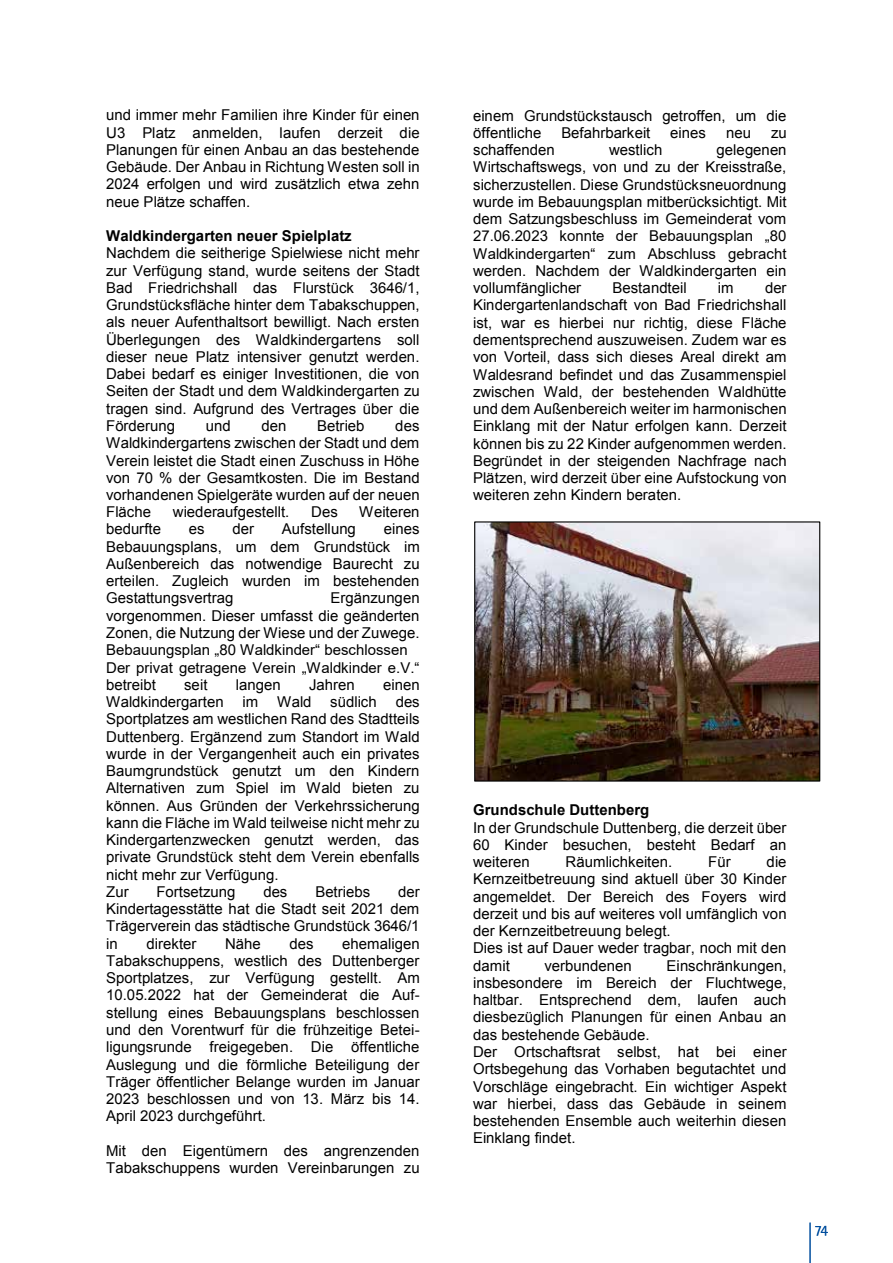
<style>
.page{position:relative;width:893px;height:1263px;background:#fff}
.page>*{position:absolute;margin:0;border:0;box-sizing:border-box;transform-origin:0 0}
.t1{font:15px/17.2px "Arial";color:#000;text-align:justify}
.t2{font:700 15px "Arial";color:#000}
.t3{font:300 13.5px "The Sans";color:#004e9e}
</style>
<div class="page">
<img style="left:476px;top:523px;width:342px;height:257px">
<div style="left:474px;top:521px;width:346px;height:261px;border:1px solid #000"></div>
<hr style="left:810px;top:1222px;width:1px;height:41px;background:#004e9e">
<p class="t1" style="left:106px;top:106px;width:315px">und immer mehr Familien ihre Kinder für einen U3 Platz anmelden, laufen derzeit die Planungen für einen Anbau an das bestehende Gebäude. Der Anbau in Richtung Westen soll in 2024 erfolgen und wird zusätzlich etwa zehn neue Plätze schaffen.</p>
<p class="t2" style="left:106px;top:226px;width:247px">Waldkindergarten neuer Spielplatz</p>
<p class="t1" style="left:106px;top:245px;width:315px">Nachdem die seitherige Spielwiese nicht mehr zur Verfügung stand, wurde seitens der Stadt Bad Friedrichshall das Flurstück 3646/1, Grundstücksfläche hinter dem Tabakschuppen, als neuer Aufenthaltsort bewilligt. Nach ersten Überlegungen des Waldkindergartens soll dieser neue Platz intensiver genutzt werden.<br>Dabei bedarf es einiger Investitionen, die von Seiten der Stadt und dem Waldkindergarten zu tragen sind. Aufgrund des Vertrages über die Förderung</p>
<p class="t1" style="left:106px;top:417px;width:315px;text-indent:289px">des Waldkindergartens zwischen der Stadt und dem Verein leistet die Stadt einen Zuschuss in Höhe von 70 % der Gesamtkosten. Die im Bestand vorhandenen Spielgeräte wurden auf der neuen Fläche</p>
<p class="t1" style="left:206px;top:417px;width:27px">und</p>
<p class="t1" style="left:262px;top:417px;width:26px">den</p>
<p class="t1" style="left:317px;top:417px;width:49px">Betrieb</p>
<p class="t1" style="left:173px;top:503px;width:118px">wiederaufgestellt.</p>
<p class="t1" style="left:311px;top:503px;width:28px">Des</p>
<p class="t1" style="left:359px;top:503px;width:62px">Weiteren</p>
<p class="t1" style="left:106px;top:521px;width:56px">bedurfte</p>
<p class="t1" style="left:189px;top:521px;width:17px">es</p>
<p class="t1" style="left:232px;top:521px;width:23px">der</p>
<p class="t1" style="left:282px;top:521px;width:75px">Aufstellung</p>
<p class="t1" style="left:106px;top:521px;width:315px;text-indent:277px">eines Bebauungsplans, um dem Grundstück im Außenbereich das notwendige Baurecht zu erteilen. Zugleich wurden im bestehenden Gestattungsvertrag</p>
<p class="t1" style="left:106px;top:590px;width:315px;text-align:left;text-indent:224px">Ergänzungen vorgenommen. Dieser umfasst die geänderten Zonen, die Nutzung der Wiese und der Zuwege.<br>Bebauungsplan „80 Waldkinder“ beschlossen Der privat getragene Verein „Waldkinder e.V.“ betreibt</p>
<p class="t1" style="left:184px;top:676px;width:25px">seit</p>
<p class="t1" style="left:236px;top:676px;width:47px">langen</p>
<p class="t1" style="left:309px;top:676px;width:47px">Jahren</p>
<p class="t1" style="left:383px;top:676px;width:38px">einen</p>
<p class="t1" style="left:106px;top:693px;width:119px">Waldkindergarten</p>
<p class="t1" style="left:242px;top:693px;width:17px">im</p>
<p class="t1" style="left:277px;top:693px;width:101px">Wald südlich</p>
<p class="t1" style="left:106px;top:693px;width:315px;text-align:left;text-indent:289px">des Sportplatzes am westlichen Rand des Stadtteils Duttenberg. Ergänzend zum Standort im Wald wurde in der Vergangenheit auch ein privates Baumgrundstück genutzt um den Kindern Alternativen zum Spiel im Wald bieten zu können. Aus Gründen der Verkehrssicherung kann die Fläche im Wald teilweise nicht mehr zu Kindergartenzwecken genutzt werden, das private Grundstück steht dem Verein ebenfalls nicht mehr zur Verfügung.<br>Zur</p>
<p class="t1" style="left:106px;top:883px;width:315px;text-indent:292px">der Kindertagesstätte hat die Stadt seit 2021 dem Trägerverein das städtische Grundstück 3646/1 in</p>
<p class="t1" style="left:156px;top:883px;width:80px">Fortsetzung</p>
<p class="t1" style="left:263px;top:883px;width:26px">des</p>
<p class="t1" style="left:315px;top:883px;width:56px">Betriebs</p>
<p class="t1" style="left:146px;top:935px;width:52px">direkter</p>
<p class="t1" style="left:225px;top:935px;width:37px">Nähe</p>
<p class="t1" style="left:290px;top:935px;width:26px">des</p>
<p class="t1" style="left:106px;top:935px;width:315px;text-indent:236px">ehemaligen Tabakschuppens, westlich des Duttenberger Sportplatzes, zur Verfügung gestellt. Am 10.05.2022 hat der Gemeinderat die Auf&shy;stellung eines Bebauungsplans beschlossen und den Vorentwurf für die frühzeitige Betei&shy;ligungsrunde freigegeben. Die öffentliche Auslegung und die förmliche Beteiligung der Träger öffentlicher Belange wurden im Januar 2023 beschlossen und von 13. März bis 14.<br>April 2023 durchgeführt.</p>
<p class="t1" style="left:106px;top:1142px;width:315px">Mit den Eigentümern des angrenzenden<br>Tabakschuppens wurden Vereinbarungen zu</p>
<p class="t1" style="left:473px;top:107px;width:315px">einem Grundstückstausch getroffen, um die öffentliche</p>
<p class="t1" style="left:561px;top:124px;width:91px">Befahrbarkeit</p>
<p class="t1" style="left:670px;top:124px;width:37px">eines</p>
<p class="t1" style="left:726px;top:124px;width:27px">neu</p>
<p class="t1" style="left:771px;top:124px;width:17px">zu</p>
<p class="t1" style="left:473px;top:141px;width:83px">schaffenden</p>
<p class="t1" style="left:609px;top:141px;width:55px">westlich</p>
<p class="t1" style="left:473px;top:141px;width:315px;text-indent:243px">gelegenen Wirtschaftswegs, von und zu der Kreisstraße, sicherzustellen. Diese Grundstücksneuordnung wurde im Bebauungsplan mitberücksichtigt. Mit dem Satzungsbeschluss im Gemeinderat vom 27.06.2023 konnte der Bebauungsplan „80<br>Waldkindergarten“ zum Abschluss gebracht werden. Nachdem der Waldkindergarten ein vollumfänglicher</p>
<p class="t1" style="left:473px;top:279px;width:315px;text-indent:292px">der Kindergartenlandschaft von Bad Friedrichshall ist, war es hierbei nur richtig, diese Fläche dementsprechend auszuweisen. Zudem war es von Vorteil, dass sich dieses Areal direkt am Waldesrand befindet und das Zusammenspiel zwischen Wald, der bestehenden Waldhütte und dem Außenbereich weiter im harmonischen Einklang mit der Natur erfolgen kann. Derzeit können bis zu 22 Kinder aufgenommen werden.<br>Begründet in der steigenden Nachfrage nach Plätzen, wird derzeit über eine Aufstockung von weiteren zehn Kindern beraten.</p>
<p class="t1" style="left:613px;top:279px;width:76px">Bestandteil</p>
<p class="t1" style="left:718px;top:279px;width:17px">im</p>
<p class="t2" style="left:473px;top:800px;width:178px">Grundschule Duttenberg</p>
<p class="t1" style="left:473px;top:819px;width:315px">In der Grundschule Duttenberg, die derzeit über 60 Kinder besuchen, besteht Bedarf an weiteren</p>
<p class="t1" style="left:566px;top:853px;width:108px">Räumlichkeiten.</p>
<p class="t1" style="left:708px;top:853px;width:24px">Für</p>
<p class="t1" style="left:473px;top:853px;width:315px;text-align:left;text-indent:293px">die<br>Kernzeitbetreuung sind aktuell über 30 Kinder angemeldet. Der Bereich des Foyers wird derzeit und bis auf weiteres voll umfänglich von der Kernzeitbetreuung belegt.<br>Dies ist auf Dauer weder tragbar, noch mit den damit</p>
<p class="t1" style="left:473px;top:957px;width:315px;text-align:left;text-indent:193px">Einschränkungen, insbesondere im Bereich der Fluchtwege, haltbar. Entsprechend dem, laufen auch diesbezüglich Planungen für einen Anbau an das bestehende Gebäude.<br>Der Ortschaftsrat selbst, hat bei einer Ortsbegehung das Vorhaben begutachtet und Vorschläge eingebracht. Ein wichtiger Aspekt war hierbei, dass das Gebäude in seinem bestehenden Ensemble auch weiterhin diesen Einklang findet.</p>
<p class="t1" style="left:544px;top:957px;width:89px">verbundenen</p>
<p class="t3" style="left:815px;top:1217px;width:14px">74</p>
</div>
